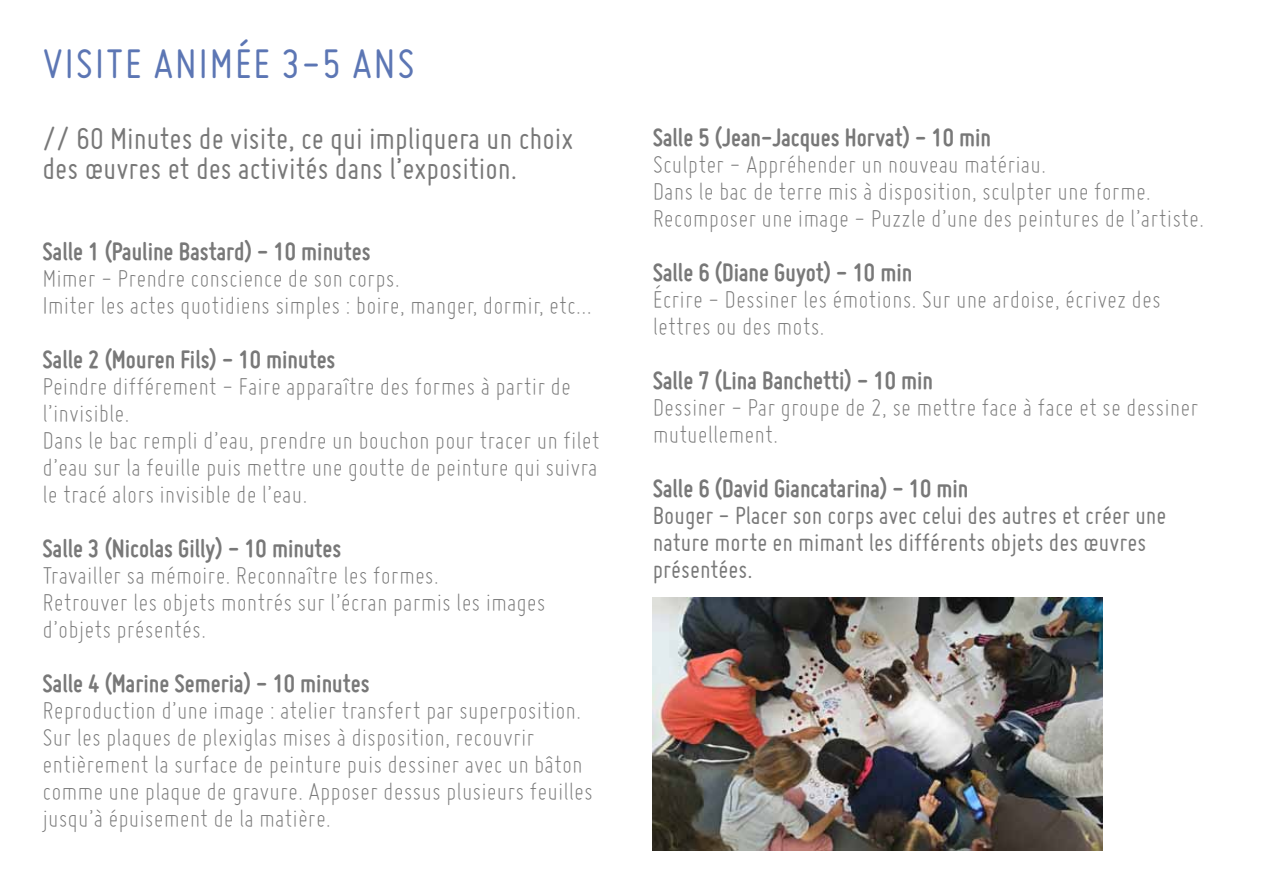
<style>
.page{position:relative;width:1263px;height:893px;background:#fff}
.page>*{position:absolute;margin:0;border:0;box-sizing:border-box;transform-origin:0 0}
.t1{font:45px "Miso";color:#5c76b4}
.t2{font:33px/30px "Miso";color:#787878}
.t3{font:300 27px/27px "Miso";color:#787878}
.t4{font:700 27px "Miso";color:#787878}
.t5{font:27px/27px "Miso";color:#787878}
</style>
<div class="page">
<img style="left:653px;top:597px;width:450px;height:253px">
<h1 class="t1" style="left:43px;top:39px;width:131px">VISITE ANIMÉE</h1>
<h1 class="t1" style="left:282px;top:39px;width:134px">3-5 ANS</h1>
<p class="t2" style="left:43px;top:123px;width:532px">// 60 Minutes de visite, ce qui impliquera un choix des œuvres et des activités dans l’exposition.</p>
<p class="t4" style="left:43px;top:236px;width:330px">Salle 1 (Pauline Bastard) - 10 minutes</p>
<p class="t3" style="left:43px;top:265px;width:551px">Mimer - Prendre conscience de son corps.<br>Imiter les actes quotidiens simples : boire, manger, dormir, etc…</p>
<p class="t4" style="left:43px;top:344px;width:294px">Salle 2 (Mouren Fils) - 10 minutes</p>
<p class="t3" style="left:43px;top:373px;width:559px">Peindre différement - Faire apparaître des formes à partir de l’invisible.<br>Dans le bac rempli d’eau, prendre un bouchon pour tracer un filet d’eau sur la feuille puis mettre une goutte de peinture qui suivra le tracé alors invisible de l’eau.</p>
<p class="t4" style="left:43px;top:533px;width:300px">Salle 3 (Nicolas Gilly) - 10 minutes</p>
<p class="t3" style="left:43px;top:562px;width:505px">Travailler sa mémoire. Reconnaître les formes.<br>Retrouver les objets montrés sur l’écran parmis les images d’objets présentés.</p>
<p class="t4" style="left:43px;top:668px;width:329px">Salle 4 (Marine Semeria) - 10 minutes</p>
<p class="t3" style="left:43px;top:697px;width:552px">Reproduction d’une image : atelier transfert par superposition.<br>Sur les plaques de plexiglas mises à disposition, recouvrir entièrement la surface de peinture puis dessiner avec un bâton comme une plaque de gravure. Apposer dessus plusieurs feuilles jusqu’à épuisement de la matière.</p>
<p class="t4" style="left:653px;top:122px;width:340px">Salle 5 (Jean-Jacques Horvat) - 10 min</p>
<p class="t3" style="left:653px;top:150px;width:553px">Sculpter - Appréhender un nouveau matériau.<br>Dans le bac de terre mis à disposition, sculpter une forme.<br>Recomposer une image - Puzzle d’une des peintures de l’artiste.</p>
<p class="t4" style="left:653px;top:257px;width:261px">Salle 6 (Diane Guyot) - 10 min</p>
<p class="t3" style="left:653px;top:285px;width:510px">Écrire - Dessiner les émotions. Sur une ardoise, écrivez des lettres ou des mots.</p>
<p class="t4" style="left:653px;top:365px;width:282px">Salle 7 (Lina Banchetti) - 10 min</p>
<p class="t3" style="left:653px;top:393px;width:547px">Dessiner - Par groupe de 2, se mettre face à face et se dessiner mutuellement.</p>
<p class="t4" style="left:653px;top:473px;width:317px">Salle 6 (David Giancatarina) - 10 min</p>
<p class="t5" style="left:653px;top:501px;width:515px">Bouger - Placer son corps avec celui des autres et créer une nature morte en mimant les différents objets des œuvres présentées.</p>
</div>
